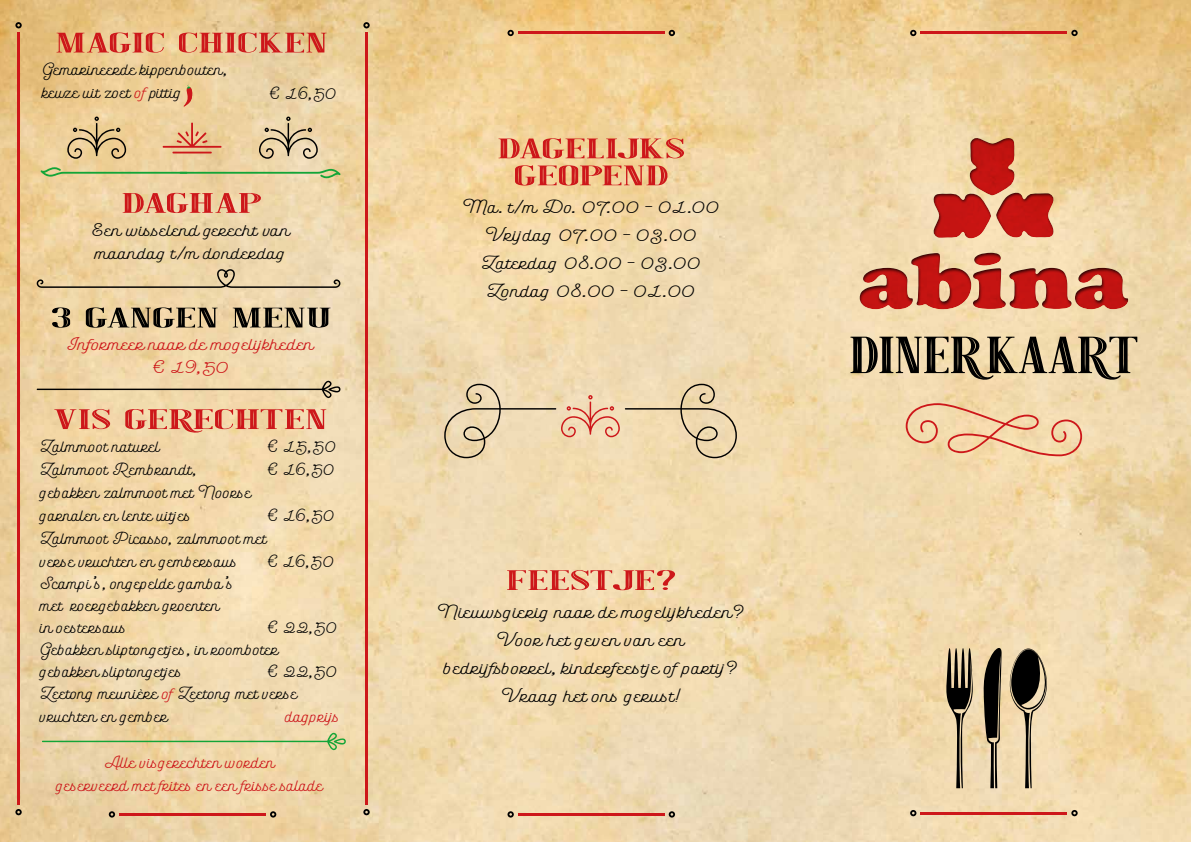
<style>
.page{position:relative;width:1191px;height:842px;background:#fff}
.page>*{position:absolute;margin:0;border:0;box-sizing:border-box;transform-origin:0 0}
.t1{font:52px "American Oak Inline";letter-spacing:-.035em;color:#000;scale:1.34 1}
.t2{font:28.2px/27px "American Oak Inline";letter-spacing:-.015em;color:#cd171a;text-align:center;scale:1.92 1}
.t3{font:28.2px "American Oak Inline";letter-spacing:-.015em;color:#000;scale:1.92 1}
.t4{font:700 20px/28px "Bourton Script";color:#000;text-align:center;scale:1.34 1}
.t5{font:700 19.2px/23px "Bourton Script";color:#000;scale:1.34 1}
.t6{font:700 19.2px/23px "Bourton Script";letter-spacing:-.01em;color:#cd171a;text-align:center;scale:1.34 1}
.t7{font:700 18.5px/23px "Bourton Script";color:#000;scale:1.2 1}
.t8{font:700 18.5px/23px "Bourton Script";color:#cd171a;text-align:center;scale:1.2 1}
.s1{color:#cd171a}
</style>
<div class="page">
<img style="left:0;top:0;width:1191px;height:842px">
<div style="left:859px;top:138px;width:269px;height:172px;background:#000;opacity:.75"></div>
<svg style="left:905px;top:403px;width:177px;height:53px;background:#efc59d"></svg>
<svg style="left:946px;top:646px;width:102px;height:142px;background:#a49478"></svg>
<hr style="left:920px;top:812px;width:147px;height:2px;background:#cd171a">
<svg style="left:910px;top:810px;width:6px;height:6px"></svg>
<svg style="left:1071px;top:810px;width:6px;height:6px"></svg>
<hr style="left:18px;top:33px;width:2px;height:772px;background:#cd171a">
<svg style="left:15px;top:22px;width:7px;height:6px"></svg>
<svg style="left:15px;top:809px;width:7px;height:6px"></svg>
<hr style="left:365px;top:33px;width:2px;height:772px;background:#cd171a">
<svg style="left:363px;top:22px;width:7px;height:6px"></svg>
<svg style="left:363px;top:809px;width:7px;height:6px"></svg>
<hr style="left:920px;top:32px;width:147px;height:2px;background:#cd171a">
<svg style="left:910px;top:30px;width:6px;height:6px"></svg>
<svg style="left:1071px;top:30px;width:6px;height:6px"></svg>
<hr style="left:518px;top:813px;width:146px;height:2px;background:#cd171a">
<svg style="left:507px;top:811px;width:7px;height:6px"></svg>
<svg style="left:668px;top:811px;width:7px;height:6px"></svg>
<hr style="left:518px;top:32px;width:146px;height:2px;background:#cd171a">
<svg style="left:507px;top:30px;width:7px;height:6px"></svg>
<svg style="left:668px;top:30px;width:7px;height:6px"></svg>
<hr style="left:119px;top:813px;width:147px;height:2px;background:#cd171a">
<svg style="left:109px;top:811px;width:6px;height:6px"></svg>
<svg style="left:270px;top:811px;width:6px;height:6px"></svg>
<svg style="left:444px;top:384px;width:293px;height:74px;background:#e3cca7"></svg>
<svg style="left:42px;top:732px;width:304px;height:19px;background:#dad19d"></svg>
<svg style="left:36px;top:380px;width:304px;height:19px;background:#dbc49b"></svg>
<svg style="left:183px;top:85px;width:9px;height:22px"></svg>
<svg style="left:259px;top:117px;width:59px;height:42px;background:#cab793"></svg>
<svg style="left:67px;top:117px;width:59px;height:42px;background:#cab080"></svg>
<svg style="left:162px;top:122px;width:60px;height:31px;background:#e6b084"></svg>
<svg style="left:37px;top:269px;width:303px;height:19px;background:#d6c097"></svg>
<svg style="left:40px;top:167px;width:301px;height:11px;background:#c4ca8e"></svg>
<h2 class="t2" style="left:55px;top:27px;width:144px">MAGIC CHICKEN</h2>
<p class="t7" style="left:43px;top:59px;width:156px">Gemarineerde kippenbouten, keuze uit zoet <span class="s1">of</span> pittig</p>
<p class="t7" style="left:269px;top:82px;width:57px">€ 16,50</p>
<h2 class="t2" style="left:121px;top:187px;width:75px">DAGHAP</h2>
<p class="t5" style="left:92px;top:219px;width:150px">Een wisselend gerecht van maandag t/m donderdag</p>
<h2 class="t3" style="left:50px;top:297px;width:148px">3 GANGEN MENU</h2>
<p class="t6" style="left:67px;top:334px;width:186px">Informeer naar de mogelijkheden € 19,50</p>
<h2 class="t2" style="left:53px;top:403px;width:145px">VIS GERECHTEN</h2>
<p class="t7" style="left:41px;top:435px;width:101px">Zalmmoot naturel</p>
<p class="t7" style="left:267px;top:435px;width:59px">€ 15,50</p>
<p class="t7" style="left:41px;top:458px;width:132px">Zalmmoot Rembrandt,</p>
<p class="t7" style="left:267px;top:458px;width:57px">€ 16,50</p>
<p class="t7" style="left:41px;top:481px;width:178px">gebakken zalmmoot met Noorse garnalen en lente uitjes</p>
<p class="t7" style="left:41px;top:504px;width:246px;text-indent:227px">€ 16,50<br>Zalmmoot Picasso, zalmmoot met<br>verse vruchten en gembersaus</p>
<p class="t7" style="left:267px;top:550px;width:57px">€ 16,50</p>
<p class="t7" style="left:41px;top:573px;width:164px;line-height:22px">Scampi ’s, ongepelde gamba ’s met roergebakken groenten in oestersaus</p>
<p class="t7" style="left:41px;top:617px;width:249px;line-height:22px;text-indent:227px">€ 22,50<br>Gebakken sliptongetjes, in roomboter gebakken sliptongetjes</p>
<p class="t7" style="left:41px;top:661px;width:249px;line-height:22.5px;text-indent:227px">€ 22,50<br>Zeetong meunière <span class="s1">of</span> Zeetong met verse vruchten en gember</p>
<p class="t8" style="left:286px;top:705px;width:47px">dagprijs</p>
<p class="t8" style="left:57px;top:751px;width:224px">Alle visgerechten worden<br>geserveerd met frites en een frisse salade</p>
<h2 class="t2" style="left:497px;top:133px;width:100px">DAGELIJKS<br>GEOPEND</h2>
<p class="t4" style="left:463px;top:194px;width:193px">Ma. t/m Do. 07.00 - 01.00<br>Vrijdag 07.00 - 03.00<br>Zaterdag 08.00 - 03.00<br>Zondag 08.00 - 01.00</p>
<h2 class="t2" style="left:505px;top:564px;width:91px">FEESTJE?</h2>
<p class="t4" style="left:438px;top:599px;width:230px">Nieuwsgierig naar de mogelijkheden?<br>Voor het geven van een<br>bedrijfsborrel, kinderfeestje of partij?<br>Vraag het ons gerust!</p>
<h1 class="t1" style="left:848px;top:317px;width:219px">DINERKAART</h1>
</div>
